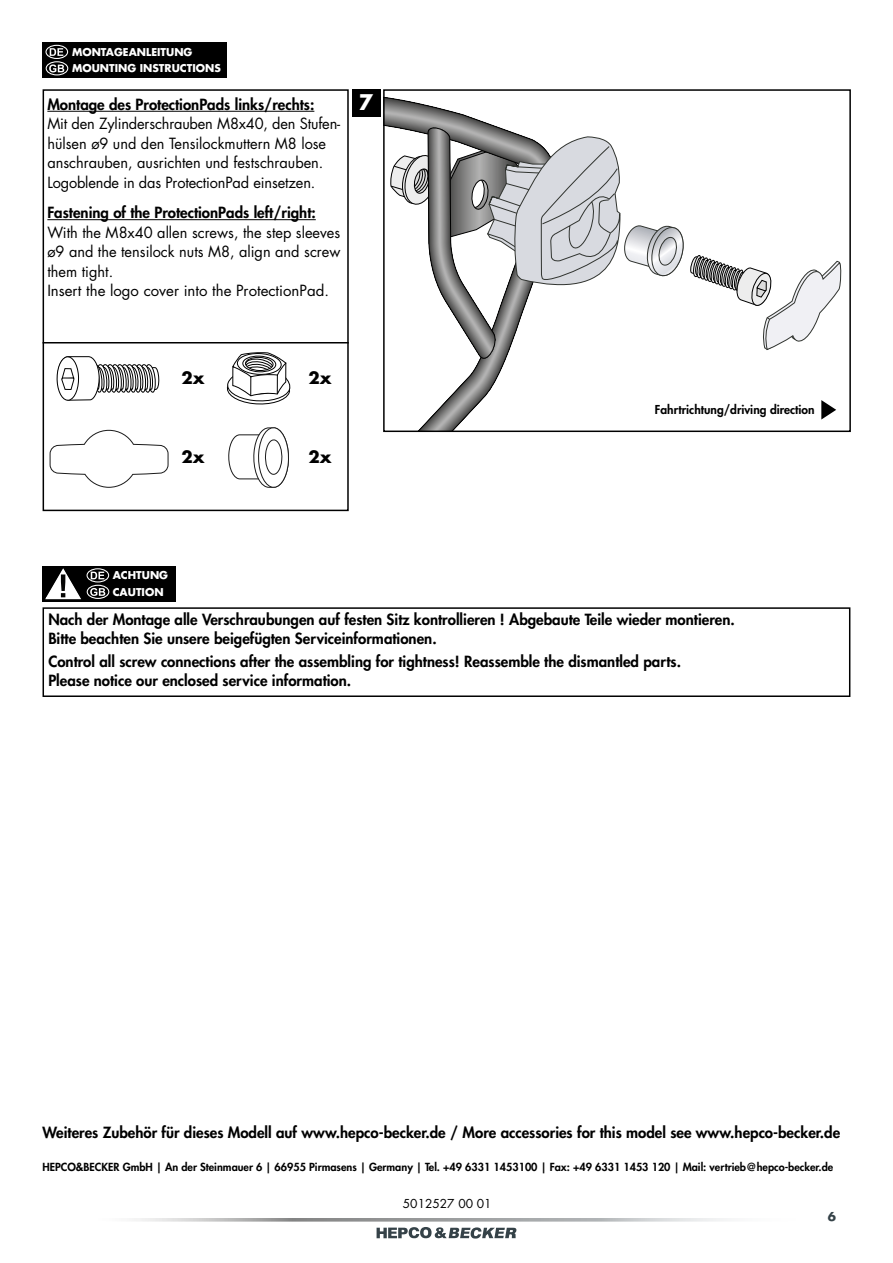
<style>
.page{position:relative;width:893px;height:1263px;background:#fff}
.page>*{position:absolute;margin:0;border:0;box-sizing:border-box;transform-origin:0 0}
.t1{font:700 21px "Futura Std";color:#fff}
.t2{font:700 16.5px "Futura Std";color:#000}
.t3{font:800 15px/19.5px "Futura Std";color:#000}
.t4{font:15px/19.5px "Futura Std";color:#000}
.t5{font:800 12px "Futura Std";color:#000}
.t6{font:12px "Futura Std";color:#000}
.t7{font:700 12px "Futura Std";color:#354248}
.t8{font:800 10.8px "Futura Std";color:#000}
.t9{font:700 10.5px/16.5px "Futura Std";color:#fff}
</style>
<div class="page">
<svg style="left:134px;top:1218px;width:593px;height:3px"></svg>
<svg style="left:377px;top:1227px;width:139px;height:11px"></svg>
<div style="left:43px;top:89px;width:306px;height:422px;border:2px solid #000"></div>
<div style="left:43px;top:43px;width:184px;height:35px;background:#000"></div>
<svg style="left:50px;top:48px;width:13px;height:8px"></svg>
<div style="left:45px;top:45px;width:23px;height:14px;border:1px solid #fff;border-radius:50%"></div>
<svg style="left:49px;top:64px;width:15px;height:8px"></svg>
<div style="left:46px;top:61px;width:22px;height:14px;border:1px solid #fff;border-radius:50%"></div>
<div style="left:43px;top:607px;width:807px;height:90px;border:2px solid #000"></div>
<div style="left:43px;top:566px;width:133px;height:35px;background:#000"></div>
<svg style="left:91px;top:572px;width:13px;height:7px"></svg>
<div style="left:87px;top:568px;width:22px;height:14px;border:1px solid #fff;border-radius:50%"></div>
<svg style="left:90px;top:588px;width:15px;height:8px"></svg>
<div style="left:87px;top:585px;width:22px;height:14px;border:1px solid #fff;border-radius:50%"></div>
<svg style="left:45px;top:568px;width:36px;height:32px"></svg>
<svg style="left:386px;top:97px;width:117px;height:332px"></svg>
<svg style="left:390px;top:123px;width:451px;height:243px"></svg>
<div style="left:383px;top:89px;width:468px;height:343px;border:2px solid #000"></div>
<div style="left:352px;top:89px;width:28px;height:28px;background:#000"></div>
<hr style="left:47px;top:111px;width:267px;height:1px;background:#000">
<hr style="left:47px;top:219px;width:269px;height:1px;background:#000">
<svg style="left:821px;top:400px;width:15px;height:19px"></svg>
<svg style="left:56px;top:356px;width:104px;height:45px"></svg>
<svg style="left:226px;top:352px;width:65px;height:53px"></svg>
<div style="left:245px;top:357px;width:28px;height:14px;border:1px solid #000;border-radius:50%"></div>
<svg style="left:49px;top:430px;width:120px;height:58px"></svg>
<svg style="left:228px;top:427px;width:61px;height:61px"></svg>
<hr style="left:43px;top:342px;width:306px;height:1px;background:#000">
<p class="t9" style="left:72px;top:43px;width:150px">MONTAGEANLEITUNG<br>MOUNTING INSTRUCTIONS</p>
<p class="t3" style="left:47px;top:94px;width:269px">Montage des ProtectionPads links/rechts:</p>
<h1 class="t1" style="left:359px;top:88px;width:16px">7</h1>
<p class="t4" style="left:47px;top:114px;width:294px">Mit den Zylinderschrauben M8x40, den Stufen&shy;hülsen ø9 und den Tensilockmuttern M8 lose anschrauben, ausrichten und festschrauben.<br>Logoblende in das ProtectionPad einsetzen.</p>
<p class="t3" style="left:47px;top:203px;width:270px">Fastening of the ProtectionPads left/right:</p>
<p class="t4" style="left:47px;top:223px;width:295px">With the M8x40 allen screws, the step sleeves ø9 and the tensilock nuts M8, align and screw them tight.<br>Insert the logo cover into the ProtectionPad.</p>
<p class="t2" style="left:182px;top:366px;width:25px">2x</p>
<p class="t2" style="left:182px;top:446px;width:25px">2x</p>
<p class="t2" style="left:308px;top:366px;width:25px">2x</p>
<p class="t2" style="left:308px;top:446px;width:25px">2x</p>
<p class="t5" style="left:655px;top:402px;width:161px">Fahrtrichtung/driving direction</p>
<p class="t9" style="left:113px;top:567px;width:57px">ACHTUNG<br>CAUTION</p>
<p class="t3" style="left:48px;top:610px;width:688px">Nach der Montage alle Verschraubungen auf festen Sitz kontrollieren ! Abgebaute Teile wieder montieren.<br>Bitte beachten Sie unsere beigefügten Serviceinformationen.</p>
<p class="t3" style="left:48px;top:652px;width:634px">Control all screw connections after the assembling for tightness! Reassemble the dismantled parts.<br>Please notice our enclosed service information.</p>
<p class="t3" style="left:43px;top:1123px;width:799px">Weiteres Zubehör für dieses Modell auf www.hepco-becker.de / More accessories for this model see www.hepco-becker.de</p>
<p class="t8" style="left:43px;top:1160px;width:792px">HEPCO&amp;BECKER GmbH | An der Steinmauer 6 | 66955 Pirmasens | Germany | Tel. +49 6331 1453100 | Fax: +49 6331 1453 120 | Mail: vertrieb@hepco-becker.de</p>
<p class="t6" style="left:403px;top:1196px;width:90px">5012527 00 01</p>
<p class="t7" style="left:828px;top:1208px;width:10px">6</p>
</div>
